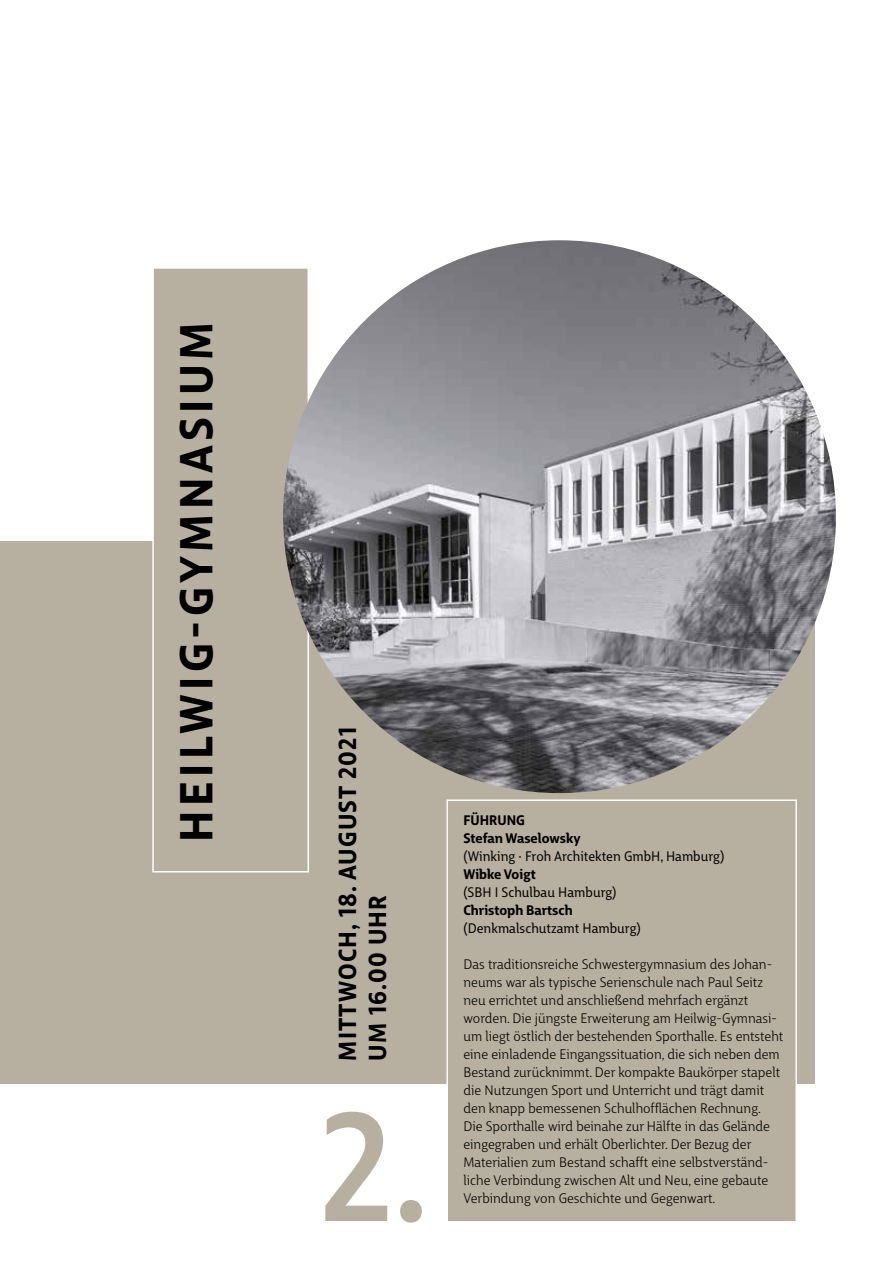
<style>
.page{position:relative;width:893px;height:1263px;background:#fff}
.page>*{position:absolute;margin:0;border:0;box-sizing:border-box;transform-origin:0 0}
.t1{font:500 150px "Big City Grotesque Pro";color:#b7af9f}
.t2{font:700 45px "Big City Grotesque Pro";letter-spacing:.1em;color:#000}
.t3{font:700 24px/30px "Big City Grotesque Pro";letter-spacing:.05em;color:#000}
.t4{font:13.5px/18px "Big City Grotesque Pro";color:#000}
.t5{font:13.5px "Big City Grotesque Pro";color:#000}
.t6{font:700 13.5px/18px "Big City Grotesque Pro";color:#000}
</style>
<div class="page">
<div style="left:0;top:541px;width:814px;height:542px;background:#b7af9f"></div>
<div style="left:152px;top:267px;width:157px;height:605px;background:#b7af9f;border:2px solid #fff"></div>
<div style="left:446px;top:799px;width:351px;height:423px;background:#b7af9f;border:2px solid #fff"></div>
<img style="left:283px;top:240px;width:553px;height:553px;border-radius:276px">
<h2 class="t2" style="left:159px;top:842px;width:522px;rotate:-90deg">HEILWIG-GYMNASIUM</h2>
<h3 class="t3" style="left:331px;top:1060px;width:335px;rotate:-90deg">MITTWOCH, 18. AUGUST 2021<br>UM 16.00 UHR</h3>
<h1 class="t1" style="left:319px;top:1045px;width:111px">2.</h1>
<p class="t6" style="left:463px;top:810px;width:118px">FÜHRUNG<br>Stefan Waselowsky</p>
<p class="t5" style="left:463px;top:846px;width:262px">(Winking · Froh Architekten GmbH, Hamburg)</p>
<p class="t6" style="left:463px;top:864px;width:74px">Wibke Voigt</p>
<p class="t5" style="left:463px;top:882px;width:155px">(SBH I Schulbau Hamburg)</p>
<p class="t6" style="left:463px;top:900px;width:111px">Christoph Bartsch</p>
<p class="t5" style="left:463px;top:918px;width:179px">(Denkmalschutzamt Hamburg)</p>
<p class="t4" style="left:463px;top:954px;width:321px">Das traditionsreiche Schwestergymnasium des Johan&shy;neums war als typische Serienschule nach Paul Seitz neu errichtet und anschließend mehrfach ergänzt worden. Die jüngste Erweiterung am Heilwig-Gymnasi&shy;um liegt östlich der bestehenden Sporthalle. Es entsteht eine einladende Eingangssituation, die sich neben dem Bestand zurücknimmt. Der kompakte Baukörper stapelt die Nutzungen Sport und Unterricht und trägt damit den knapp bemessenen Schulhofflächen Rechnung.<br>Die Sporthalle wird beinahe zur Hälfte in das Gelände eingegraben und erhält Oberlichter. Der Bezug der Materialien zum Bestand schafft eine selbstverständ&shy;liche Verbindung zwischen Alt und Neu, eine gebaute Verbindung von Geschichte und Gegenwart.</p>
</div>
